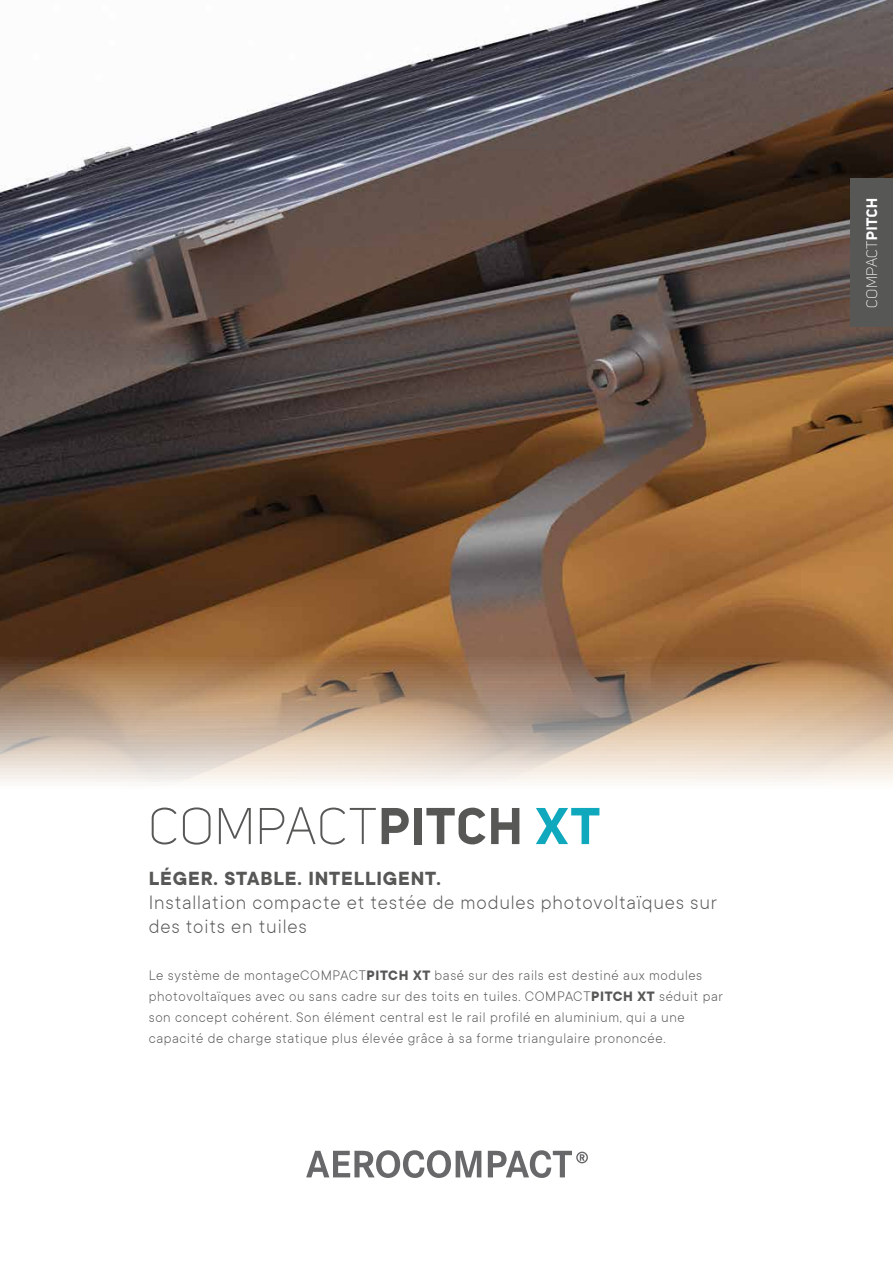
<style>
.page{position:relative;width:893px;height:1263px;background:#fff}
.page>*{position:absolute;margin:0;border:0;box-sizing:border-box;transform-origin:0 0}
.t1{font:51px "Uni Sans Light";letter-spacing:.01em;color:#575756}
.t2{font:300 21px/24px "TT Commons";letter-spacing:.04em;color:#575756}
.t3{font:700 21px "TT Commons";letter-spacing:.04em;color:#575756}
.t4{font:300 15px/21px "TT Commons";letter-spacing:.04em;color:#575756}
.t5{font:15px "Uni Sans Light";letter-spacing:.015em;color:#fff}
.s1{font-family:"Uni Sans Bold"}
.s2{font-family:"Uni Sans Bold";color:#0fa8bd}
.s3{font-weight:700}
</style>
<div class="page">
<img style="left:0;top:0;width:893px;height:782px">
<div style="left:850px;top:178px;width:43px;height:149px;background:#575756"></div>
<svg style="left:306px;top:1150px;width:282px;height:28px"></svg>
<p class="t5" style="left:863px;top:307px;width:111px;rotate:-90deg">COMPACT<span class="s1">PITCH</span></p>
<h1 class="t1" style="left:149px;top:798px;width:453px">COMPACT<span class="s1">PITCH</span> <span class="s2">XT</span></h1>
<h2 class="t3" style="left:149px;top:867px;width:293px">LÉGER. STABLE. INTELLIGENT.</h2>
<h2 class="t2" style="left:149px;top:890px;width:570px">Installation compacte et testée de modules photovoltaïques sur des toits en tuiles</h2>
<p class="t4" style="left:149px;top:964px;width:576px">Le système de montageCOMPACT<span class="s3">PITCH XT</span> basé sur des rails est destiné aux modules photovoltaïques avec ou sans cadre sur des toits en tuiles. COMPACT<span class="s3">PITCH XT</span> séduit par son concept cohérent. Son élément central est le rail profilé en aluminium, qui a une capacité de charge statique plus élevée grâce à sa forme triangulaire prononcée.</p>
</div>
